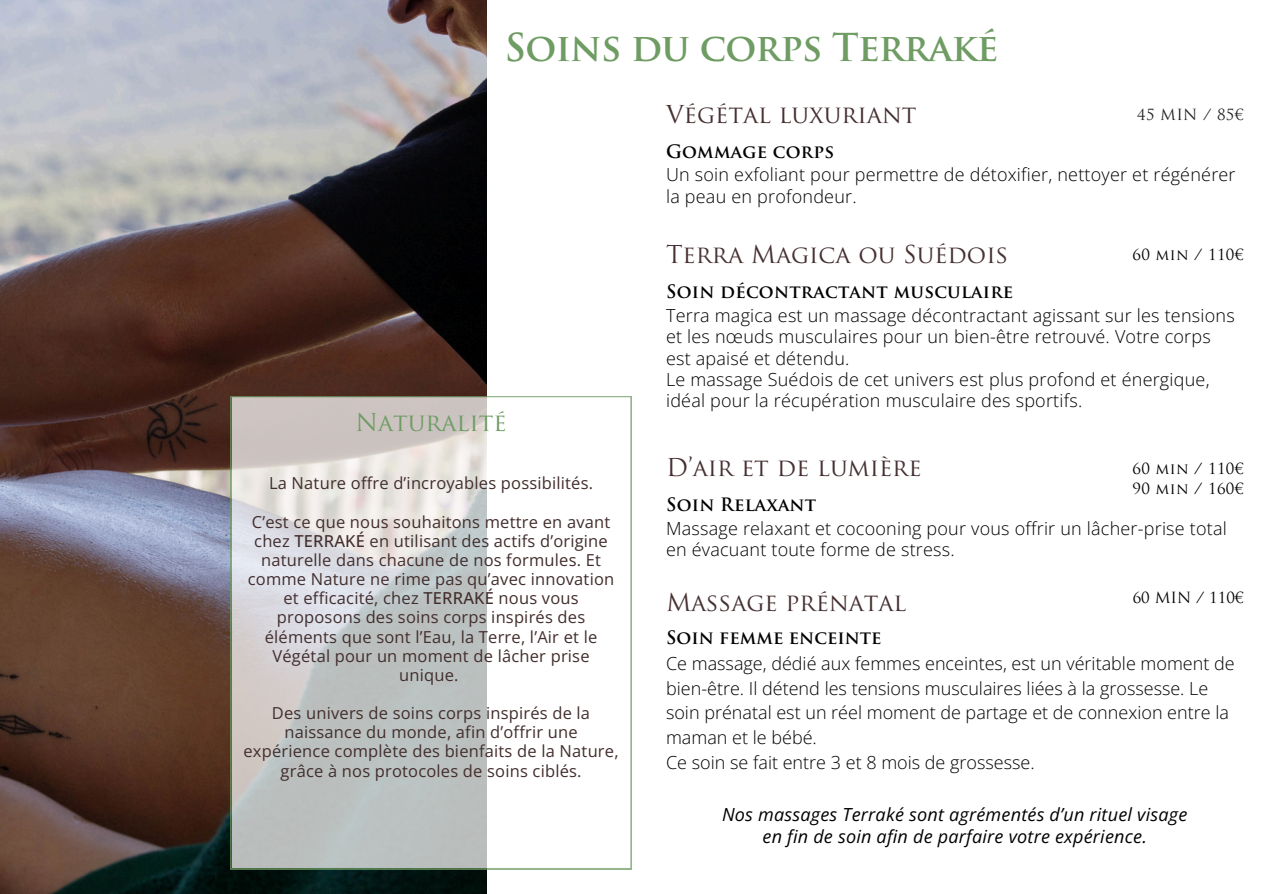
<style>
.page{position:relative;width:1263px;height:894px;background:#fff}
.page>*{position:absolute;margin:0;border:0;box-sizing:border-box;transform-origin:0 0}
.t1{font:700 37.5px "Trajan Pro";letter-spacing:-.02em;color:#6e9c63}
.t2{font:24px "Trajan Pro";color:#463031}
.t3{font:24px "Trajan Pro";color:#6e9c63}
.t4{font:300 18px/21.3px "Open Sans";letter-spacing:.01em;color:#000}
.t5{font:italic 18px/21.3px "Open Sans";letter-spacing:.01em;color:#000;text-align:center}
.t6{font:700 18px "Trajan Pro";letter-spacing:.01em;color:#000}
.t7{font:16.5px/19.2px "Open Sans";letter-spacing:.01em;color:#422e2d;text-align:center}
.t8{font:15px/20.2px "Trajan Pro";letter-spacing:.025em;color:#000}
.t9{font:15px "Trajan Pro";letter-spacing:.025em;color:#231f20}
.s1{font-weight:500}
</style>
<div class="page">
<img style="left:0;top:0;width:486px;height:893px">
<svg style="left:231px;top:396px;width:400px;height:472px"></svg>
<h1 class="t1" style="left:504px;top:24px;width:495px">Soins du corps Terraké</h1>
<h2 class="t3" style="left:356px;top:407px;width:153px">Naturalité</h2>
<p class="t7" style="left:269px;top:473px;width:326px">La Nature offre d’incroyables possibilités.</p>
<p class="t7" style="left:248px;top:511px;width:368px">C’est ce que nous souhaitons mettre en avant chez <span class="s1">TERRAKÉ</span> en utilisant des actifs d’origine naturelle dans chacune de nos formules. Et comme Nature ne rime pas qu’avec innovation et efficacité, chez <span class="s1">TERRAKÉ</span> nous vous proposons des soins corps inspirés des éléments que sont l’Eau, la Terre, l’Air et le Végétal pour un moment de lâcher prise unique.</p>
<p class="t7" style="left:243px;top:703px;width:377px">Des univers de soins corps inspirés de la naissance du monde, afin d’offrir une expérience complète des bienfaits de la Nature, grâce à nos protocoles de soins ciblés.</p>
<h2 class="t2" style="left:666px;top:99px;width:252px">Végétal luxuriant</h2>
<p class="t6" style="left:666px;top:140px;width:170px">Gommage corps</p>
<p class="t4" style="left:666px;top:163px;width:571px">Un soin exfoliant pour permettre de détoxifier, nettoyer et régénérer la peau en profondeur.</p>
<p class="t9" style="left:1137px;top:105px;width:108px">45 MIN / 85€</p>
<h2 class="t2" style="left:666px;top:239px;width:344px">Terra Magica ou Suédois</h2>
<p class="t6" style="left:666px;top:280px;width:349px">Soin décontractant musculaire</p>
<p class="t4" style="left:666px;top:304px;width:570px">Terra magica est un massage décontractant agissant sur les tensions et les nœuds musculaires pour un bien-être retrouvé. Votre corps est apaisé et détendu.<br>Le massage Suédois de cet univers est plus profond et énergique, idéal pour la récupération musculaire des sportifs.</p>
<p class="t8" style="left:1132px;top:244px;width:112px">60 min / 110€</p>
<h2 class="t2" style="left:666px;top:452px;width:257px">D’air et de lumière</h2>
<p class="t6" style="left:666px;top:493px;width:152px">Soin Relaxant</p>
<p class="t4" style="left:666px;top:517px;width:562px">Massage relaxant et cocooning pour vous offrir un lâcher-prise total en évacuant toute forme de stress.</p>
<p class="t8" style="left:1132px;top:458px;width:112px">60 min / 110€<br>90 min / 160€</p>
<h2 class="t2" style="left:666px;top:587px;width:242px">Massage prénatal</h2>
<p class="t6" style="left:666px;top:625px;width:217px">Soin femme enceinte</p>
<p class="t4" style="left:666px;top:650px;width:570px;line-height:24.8px">Ce massage, dédié aux femmes enceintes, est un véritable moment de bien-être. Il détend les tensions musculaires liées à la grossesse. Le soin prénatal est un réel moment de partage et de connexion entre la maman et le bébé.<br>Ce soin se fait entre 3 et 8 mois de grossesse.</p>
<p class="t8" style="left:1133px;top:587px;width:112px">60 MIN / 110€</p>
<p class="t5" style="left:722px;top:803px;width:467px">Nos massages Terraké sont agrémentés d’un rituel visage en fin de soin afin de parfaire votre expérience.</p>
</div>
